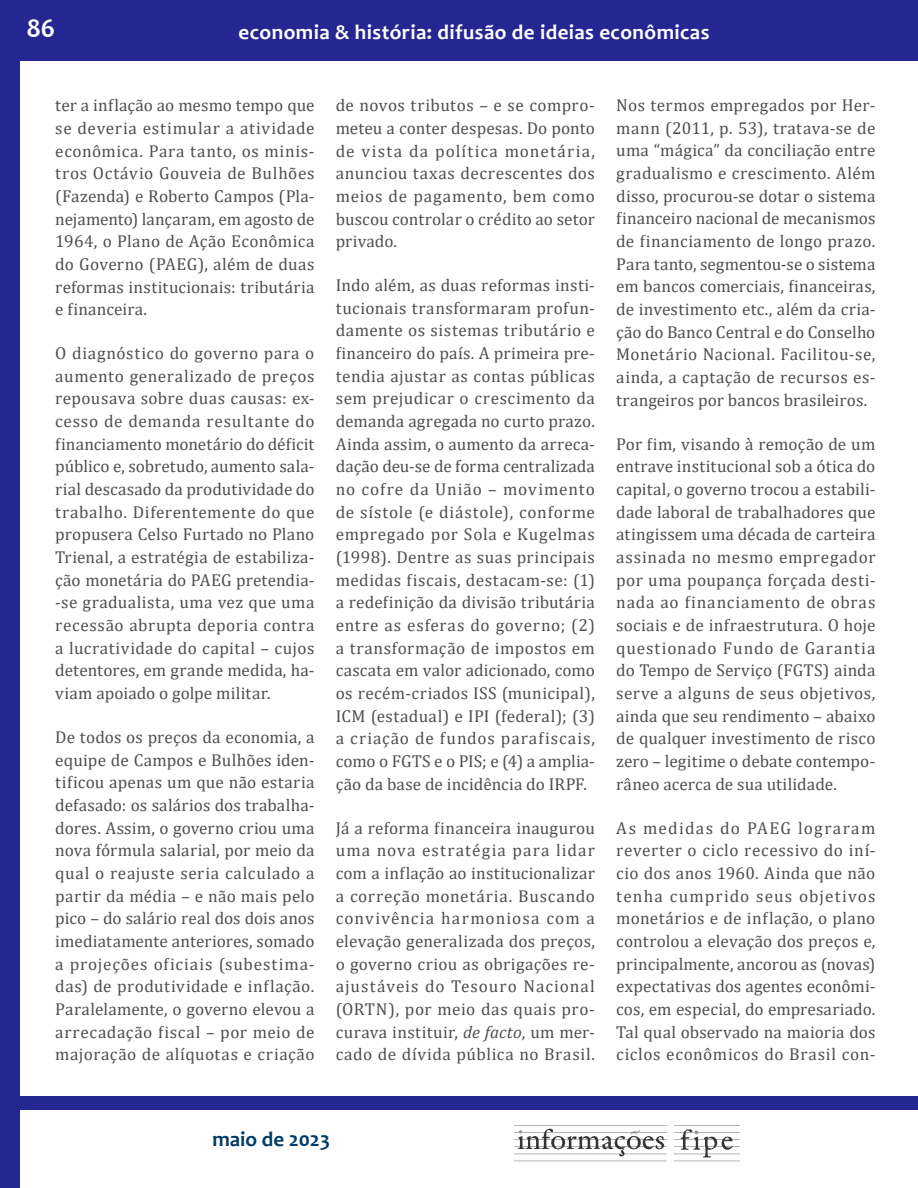
<style>
.page{position:relative;width:918px;height:1188px;background:#fff}
.page>*{position:absolute;margin:0;border:0;box-sizing:border-box;transform-origin:0 0}
.t1{font:700 27px "Candara";color:#fff}
.t2{font:700 21px "Candara";letter-spacing:.02em;color:#fff}
.t3{font:700 21px "Candara";color:#003b68}
.t4{font:17.25px/22.6px "Cambria";letter-spacing:.015em;color:#4e4f50;text-align:justify}
.s1{font-style:italic}
</style>
<div class="page">
<div style="left:0;top:0;width:20px;height:1188px;background:#262693"></div>
<div style="left:0;top:0;width:918px;height:61px;background:#262693"></div>
<div style="left:15px;top:1097px;width:903px;height:13px;background:#262693"></div>
<img style="left:514px;top:1125px;width:225px;height:37px">
<h1 class="t1" style="left:27px;top:12px;width:30px">86</h1>
<p class="t2" style="left:239px;top:19px;width:472px">economia &amp; história: difusão de ideias econômicas</p>
<p class="t4" style="left:55px;top:94px;width:261px">ter a inflação ao mesmo tempo que se deveria estimular a atividade econômica. Para tanto, os minis&shy;tros Octávio Gouveia de Bulhões (Fazenda) e Roberto Campos (Pla&shy;nejamento) lançaram, em agosto de 1964, o Plano de Ação Econômica do Governo (PAEG), além de duas reformas institucionais: tributária e financeira.</p>
<p class="t4" style="left:55px;top:342px;width:261px">O diagnóstico do governo para o aumento generalizado de preços repousava sobre duas causas: ex&shy;cesso de demanda resultante do financiamento monetário do déficit público e, sobretudo, aumento sala&shy;rial descasado da produtividade do trabalho. Diferentemente do que propusera Celso Furtado no Plano Trienal, a estratégia de estabiliza&shy;ção monetária do PAEG pretendia--se gradualista, uma vez que uma recessão abrupta deporia contra a lucratividade do capital – cujos detentores, em grande medida, ha&shy;viam apoiado o golpe militar.</p>
<p class="t4" style="left:55px;top:726px;width:261px">De todos os preços da economia, a equipe de Campos e Bulhões iden&shy;tificou apenas um que não estaria defasado: os salários dos trabalha&shy;dores. Assim, o governo criou uma nova fórmula salarial, por meio da qual o reajuste seria calculado a partir da média – e não mais pelo pico – do salário real dos dois anos imediatamente anteriores, somado a projeções oficiais (subestima&shy;das) de produtividade e inflação.<br>Paralelamente, o governo elevou a arrecadação fiscal – por meio de majoração de alíquotas e criação</p>
<p class="t4" style="left:336px;top:94px;width:261px">de novos tributos – e se compro&shy;meteu a conter despesas. Do ponto de vista da política monetária, anunciou taxas decrescentes dos meios de pagamento, bem como buscou controlar o crédito ao setor privado.</p>
<p class="t4" style="left:336px;top:274px;width:261px">Indo além, as duas reformas insti&shy;tucionais transformaram profun&shy;damente os sistemas tributário e financeiro do país. A primeira pre&shy;tendia ajustar as contas públicas sem prejudicar o crescimento da demanda agregada no curto prazo.<br>Ainda assim, o aumento da arreca&shy;dação deu-se de forma centralizada no cofre da União – movimento de sístole (e diástole), conforme empregado por Sola e Kugelmas (1998). Dentre as suas principais medidas fiscais, destacam-se: (1) a redefinição da divisão tributária entre as esferas do governo; (2) a transformação de impostos em cascata em valor adicionado, como os recém-criados ISS (municipal), ICM (estadual) e IPI (federal); (3) a criação de fundos parafiscais, como o FGTS e o PIS; e (4) a amplia&shy;ção da base de incidência do IRPF.</p>
<p class="t4" style="left:336px;top:816px;width:261px">Já a reforma financeira inaugurou uma nova estratégia para lidar com a inflação ao institucionalizar a correção monetária. Buscando convivência harmoniosa com a elevação generalizada dos preços, o governo criou as obrigações re&shy;ajustáveis do Tesouro Nacional (ORTN), por meio das quais pro&shy;curava instituir, <span class="s1">de facto</span>, um mer&shy;cado de dívida pública no Brasil.</p>
<p class="t4" style="left:616px;top:94px;width:261px">Nos termos empregados por Her&shy;mann (2011, p. 53), tratava-se de uma “mágica” da conciliação entre gradualismo e crescimento. Além disso, procurou-se dotar o sistema financeiro nacional de mecanismos de financiamento de longo prazo.<br>Para tanto, segmentou-se o sistema em bancos comerciais, financeiras, de investimento etc., além da cria&shy;ção do Banco Central e do Conselho Monetário Nacional. Facilitou-se, ainda, a captação de recursos es&shy;trangeiros por bancos brasileiros.</p>
<p class="t4" style="left:616px;top:432px;width:261px">Por fim, visando à remoção de um entrave institucional sob a ótica do capital, o governo trocou a estabili&shy;dade laboral de trabalhadores que atingissem uma década de carteira assinada no mesmo empregador por uma poupança forçada desti&shy;nada ao financiamento de obras sociais e de infraestrutura. O hoje questionado Fundo de Garantia do Tempo de Serviço (FGTS) ainda serve a alguns de seus objetivos, ainda que seu rendimento – abaixo de qualquer investimento de risco zero – legitime o debate contempo&shy;râneo acerca de sua utilidade.</p>
<p class="t4" style="left:616px;top:816px;width:261px">As medidas do PAEG lograram reverter o ciclo recessivo do iní&shy;cio dos anos 1960. Ainda que não tenha cumprido seus objetivos monetários e de inflação, o plano controlou a elevação dos preços e, principalmente, ancorou as (novas) expectativas dos agentes econômi&shy;cos, em especial, do empresariado.<br>Tal qual observado na maioria dos ciclos econômicos do Brasil con-</p>
<p class="t3" style="left:213px;top:1126px;width:119px">maio de 2023</p>
</div>
